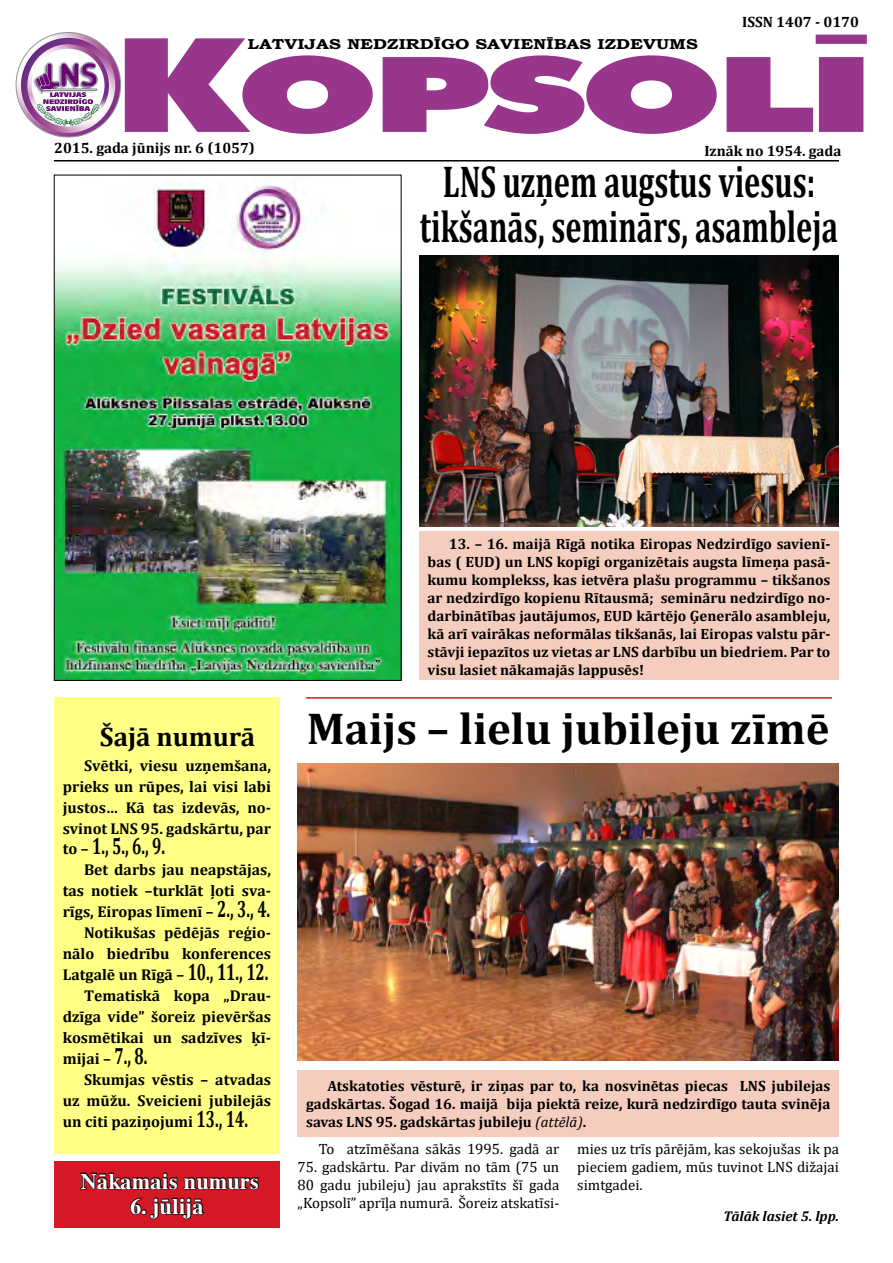
<style>
.page{position:relative;width:893px;height:1263px;background:#fff}
.page>*{position:absolute;margin:0;border:0;box-sizing:border-box;transform-origin:0 0}
.t1{font:900 104.7px "Futura TL";letter-spacing:-.05em;color:#98368b;scale:1.63 1}
.t2{font:700 44.85px/44.8px "Cambria";color:#000;text-align:center;scale:.68 1}
.t3{font:700 44.85px "Cambria";color:#000}
.t4{font:700 26.85px "Cambria";color:#000}
.t5{font:700 23.55px "Cambria";color:#000;scale:.67 1}
.t6{font:700 22.5px "Dutch TL";color:#fff}
.t7{font:700 15.75px/21px "Cambria";color:#000;text-align:justify}
.t8{font:700 15px/18px "Cambria";color:#000;text-align:justify}
.t9{font:15px/18px "Cambria";color:#000;text-align:justify}
.t10{font:700 14.4px "Bookman Old Style";color:#000;scale:1.25 1}
.t11{font:italic 700 14.25px "Cambria";color:#000}
.s1{font-size:130.8px}
.s2{font-size:15.75px}
.s3{font-size:23.55px}
.s4{font-weight:400;font-style:italic}
</style>
<div class="page">
<hr style="left:54px;top:160px;width:785px;height:2px;background:#000">
<img style="left:16px;top:32px;width:105px;height:105px;border-radius:52px">
<div style="left:419px;top:531px;width:420px;height:149px;background:#f5cdbe"></div>
<img style="left:419px;top:255px;width:420px;height:272px">
<img style="left:56px;top:183px;width:343px;height:496px">
<hr style="left:306px;top:697px;width:526px;height:2px;background:#d51825">
<div style="left:54px;top:1161px;width:226px;height:67px;background:#d51825"></div>
<svg style="left:80px;top:1172px;width:179px;height:48px"></svg>
<div style="left:54px;top:697px;width:226px;height:457px;background:#ffff86"></div>
<img style="left:298px;top:763px;width:541px;height:297px">
<div style="left:298px;top:1070px;width:541px;height:66px;background:#f5cdbe"></div>
<p class="t8" style="left:742px;top:12px;width:118px">ISSN 1407 - 0170</p>
<h1 class="t1" style="left:113px;top:22px;width:469px"><span class="s1">K</span>OPSOLĪ</h1>
<p class="t10" style="left:248px;top:33px;width:362px">LATVIJAS NEDZIRDĪGO SAVIENĪBAS IZDEVUMS</p>
<p class="t8" style="left:54px;top:138px;width:202px">2015. gada jūnijs nr. 6 (1057)</p>
<p class="t8" style="left:704px;top:141px;width:139px">Iznāk no 1954. gada</p>
<h2 class="t2" style="left:420px;top:158px;width:616px">LNS uzņem augstus viesus: tikšanās, seminārs, asambleja</h2>
<h3 class="t4" style="left:100px;top:717px;width:157px">Šajā numurā</h3>
<p class="t7" style="left:63px;top:754px;width:210px;text-indent:21px">Svētki, viesu uzņemšana, prieks un rūpes, lai visi labi justos… Kā tas izdevās, no&shy;svinot LNS 95. gadskārtu, par</p>
<h3 class="t5" style="left:63px;top:830px;width:154px"><span class="s2">to –</span> 1., 5., 6., 9.</h3>
<p class="t7" style="left:84px;top:859px;width:189px">Bet darbs jau neapstājas,</p>
<p class="t7" style="left:63px;top:880px;width:210px">tas notiek –turklāt ļoti sva-</p>
<p class="t7" style="left:63px;top:901px;width:209px">rīgs, Eiropas līmenī – <span class="s3">2., 3., 4.</span></p>
<p class="t7" style="left:84px;top:922px;width:189px">Notikušas pēdējās reģio-</p>
<p class="t7" style="left:63px;top:943px;width:210px">nālo biedrību konferences</p>
<p class="t7" style="left:63px;top:964px;width:207px">Latgalē un Rīgā – <span class="s3">10., 11., 12.</span></p>
<p class="t7" style="left:84px;top:984px;width:189px">Tematiskā kopa „Drau-</p>
<p class="t7" style="left:63px;top:1005px;width:210px">dzīga vide” šoreiz pievēršas</p>
<p class="t7" style="left:63px;top:1026px;width:210px">kosmētikai un sadzīves ķī-</p>
<p class="t7" style="left:63px;top:1047px;width:86px">mijai – <span class="s3">7., 8.</span></p>
<p class="t7" style="left:84px;top:1068px;width:189px">Skumjas vēstis – atvadas</p>
<p class="t7" style="left:63px;top:1089px;width:210px">uz mūžu. Sveicieni jubilejās</p>
<p class="t7" style="left:63px;top:1110px;width:187px">un citi paziņojumi <span class="s3">13., 14.</span></p>
<h3 class="t6" style="left:80px;top:1167px;width:180px">Nākamais numurs</h3>
<h3 class="t6" style="left:130px;top:1192px;width:75px">6. jūlijā</h3>
<p class="t8" style="left:428px;top:534px;width:404px;text-indent:21px">13. – 16. maijā Rīgā notika Eiropas Nedzirdīgo savienī&shy;bas ( EUD) un LNS kopīgi organizētais augsta līmeņa pasā&shy;kumu komplekss, kas ietvēra plašu programmu – tikšanos ar nedzirdīgo kopienu Rītausmā; semināru nedzirdīgo no&shy;darbinātības jautājumos, EUD kārtējo Ģenerālo asambleju, kā arī vairākas neformālas tikšanās, lai Eiropas valstu pār&shy;stāvji iepazītos uz vietas ar LNS darbību un biedriem. Par to visu lasiet nākamajās lappusēs!</p>
<h2 class="t3" style="left:307px;top:697px;width:524px">Maijs – lielu jubileju zīmē</h2>
<p class="t8" style="left:306px;top:1076px;width:526px;text-indent:21px">Atskatoties vēsturē, ir ziņas par to, ka nosvinētas piecas LNS jubilejas gadskārtas. Šogad 16. maijā bija piektā reize, kurā nedzirdīgo tauta svinēja savas LNS 95. gadskārtas jubileju <span class="s4">(attēlā)</span>.</p>
<p class="t9" style="left:319px;top:1140px;width:242px">To atzīmēšana sākās 1995. gadā ar</p>
<p class="t9" style="left:298px;top:1158px;width:263px">75. gadskārtu. Par divām no tām (75 un 80 gadu jubileju) jau aprakstīts šī gada „Kopsolī” aprīļa numurā. Šoreiz atskatīsi-</p>
<p class="t9" style="left:577px;top:1140px;width:263px">mies uz trīs pārējām, kas sekojušas ik pa pieciem gadiem, mūs tuvinot LNS dižajai simtgadei.</p>
<p class="t11" style="left:723px;top:1206px;width:117px">Tālāk lasiet 5. lpp.</p>
</div>
